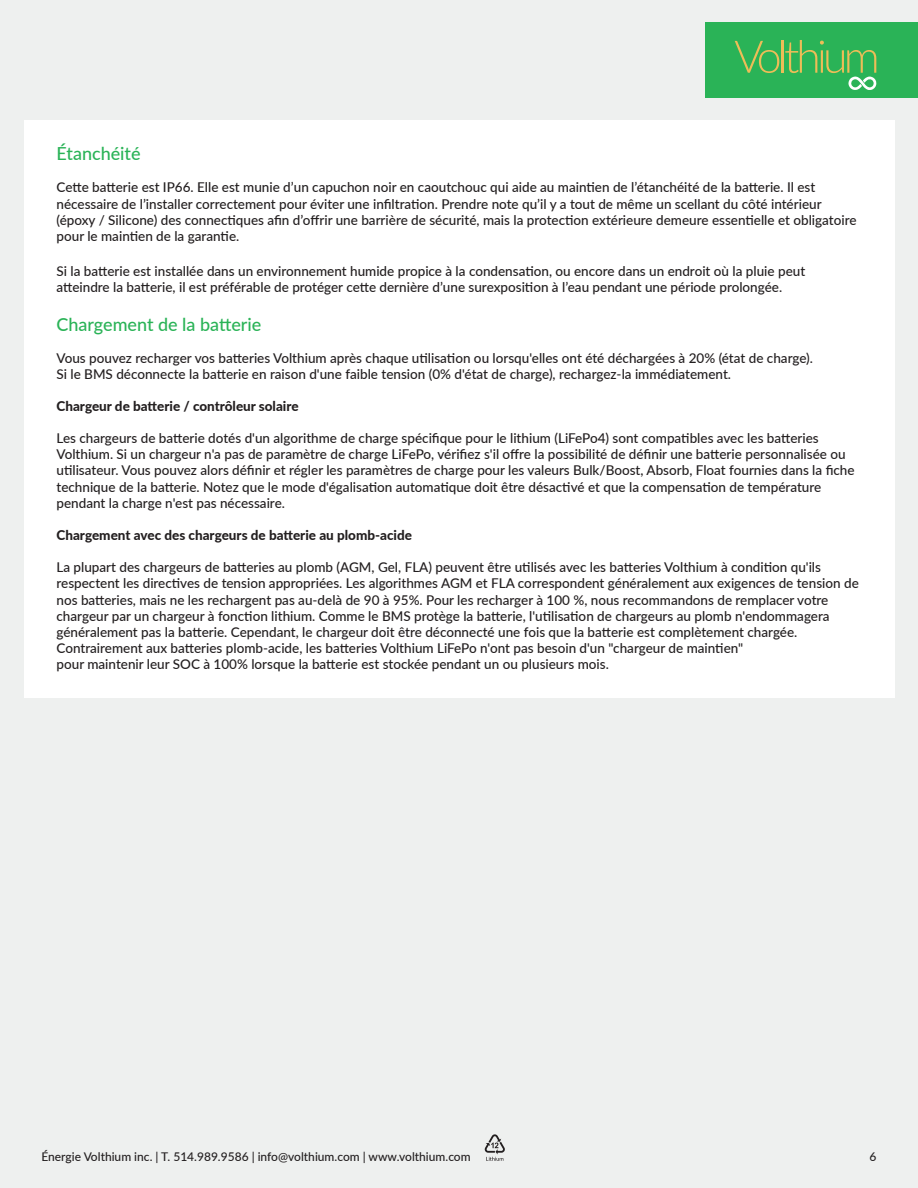
<style>
.page{position:relative;width:918px;height:1188px;background:#eef0ef}
.page>*{position:absolute;margin:0;border:0;box-sizing:border-box;transform-origin:0 0}
.t1{font:500 18px "Lato";color:#2ab357}
.t2{font:500 13.5px/16.2px "Lato";color:#231f20}
.t3{font:800 13.5px "Lato";color:#231f20}
.t4{font:500 12px "Lato";color:#231f20}
</style>
<div class="page">
<svg style="left:485px;top:1134px;width:20px;height:27px"></svg>
<div style="left:706px;top:22px;width:212px;height:75px;background:#2ab357"></div>
<svg style="left:735px;top:41px;width:44px;height:32px"></svg>
<hr style="left:782px;top:40px;width:2px;height:33px;background:#edbd57">
<svg style="left:785px;top:40px;width:92px;height:50px"></svg>
<div style="left:24px;top:120px;width:870px;height:577px;background:#fff"></div>
<h1 class="t1" style="left:57px;top:144px;width:86px">Étanchéité</h1>
<p class="t2" style="left:57px;top:179px;width:802px">Cette batterie est IP66. Elle est munie d’un capuchon noir en caoutchouc qui aide au maintien de l’étanchéité de la batterie. Il est nécessaire de l’installer correctement pour éviter une infiltration. Prendre note qu’il y a tout de même un scellant du côté intérieur (époxy / Silicone) des connectiques afin d’offrir une barrière de sécurité, mais la protection extérieure demeure essentielle et obligatoire pour le maintien de la garantie.</p>
<p class="t2" style="left:57px;top:262px;width:750px">Si la batterie est installée dans un environnement humide propice à la condensation, ou encore dans un endroit où la pluie peut atteindre la batterie, il est préférable de protéger cette dernière d’une surexposition à l’eau pendant une période prolongée.</p>
<h1 class="t1" style="left:57px;top:311px;width:206px">Chargement de la batterie</h1>
<p class="t2" style="left:57px;top:349px;width:758px">Vous pouvez recharger vos batteries Volthium après chaque utilisation ou lorsqu'elles ont été déchargées à 20% (état de charge).<br>Si le BMS déconnecte la batterie en raison d'une faible tension (0% d'état de charge), rechargez-la immédiatement.</p>
<p class="t3" style="left:57px;top:396px;width:244px">Chargeur de batterie / contrôleur solaire</p>
<p class="t2" style="left:57px;top:429px;width:800px">Les chargeurs de batterie dotés d'un algorithme de charge spécifique pour le lithium (LiFePo4) sont compatibles avec les batteries Volthium. Si un chargeur n'a pas de paramètre de charge LiFePo, vérifiez s'il offre la possibilité de définir une batterie personnalisée ou utilisateur. Vous pouvez alors définir et régler les paramètres de charge pour les valeurs Bulk/Boost, Absorb, Float fournies dans la fiche technique de la batterie. Notez que le mode d'égalisation automatique doit être désactivé et que la compensation de température pendant la charge n'est pas nécessaire.</p>
<p class="t3" style="left:57px;top:525px;width:357px">Chargement avec des chargeurs de batterie au plomb-acide</p>
<p class="t2" style="left:57px;top:559px;width:804px">La plupart des chargeurs de batteries au plomb (AGM, Gel, FLA) peuvent être utilisés avec les batteries Volthium à condition qu'ils respectent les directives de tension appropriées. Les algorithmes AGM et FLA correspondent généralement aux exigences de tension de nos batteries, mais ne les rechargent pas au-delà de 90 à 95%. Pour les recharger à 100 %, nous recommandons de remplacer votre chargeur par un chargeur à fonction lithium. Comme le BMS protège la batterie, l'utilisation de chargeurs au plomb n'endommagera généralement pas la batterie. Cependant, le chargeur doit être déconnecté une fois que la batterie est complètement chargée.<br>Contrairement aux batteries plomb-acide, les batteries Volthium LiFePo n'ont pas besoin d'un "chargeur de maintien"<br>pour maintenir leur SOC à 100% lorsque la batterie est stockée pendant un ou plusieurs mois.</p>
<p class="t4" style="left:42px;top:1150px;width:431px">Énergie Volthium inc. | T. 514.989.9586 | info@volthium.com | www.volthium.com</p>
<p class="t4" style="left:869px;top:1150px;width:8px">6</p>
</div>
